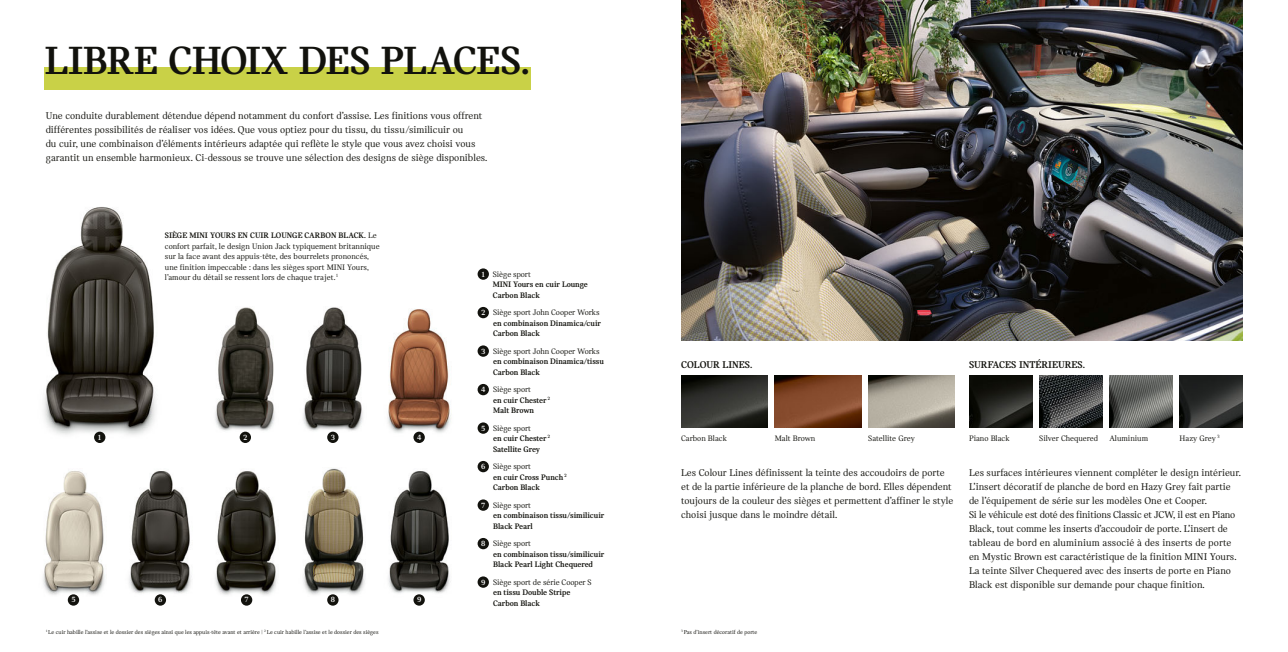
<style>
.page{position:relative;width:1288px;height:652px;background:#fff}
.page>*{position:absolute;margin:0;border:0;box-sizing:border-box;transform-origin:0 0}
.t1{font:42px "MINI Serif Headline";letter-spacing:-.02em;color:#12120d}
.t2{font:10.5px/14px "MINI Serif";color:#12120d}
.t3{font:700 10.5px "MINI Serif";color:#12120d}
.t4{font:700 8.5px/10.5px "MINI Serif";letter-spacing:-.01em;color:#12120d}
.t5{font:8.5px/10.5px "MINI Serif";color:#12120d}
.t6{font:700 8px "MINI Serif";color:#fff}
.t7{font:6px "MINI Serif";color:#12120d}
.s1{font-weight:700}
.s2{font-size:8px;color:#fff}
.s3{font-weight:400}
</style>
<div class="page">
<img style="left:215px;top:307px;width:148px;height:125px">
<img style="left:387px;top:309px;width:64px;height:134px">
<img style="left:215px;top:471px;width:62px;height:125px">
<img style="left:303px;top:468px;width:62px;height:128px">
<img style="left:43px;top:471px;width:62px;height:125px">
<img style="left:388px;top:471px;width:63px;height:135px">
<img style="left:129px;top:471px;width:63px;height:125px">
<img style="left:44px;top:207px;width:112px;height:232px">
<div style="left:44px;top:67px;width:486px;height:23px;background:#c9d147"></div>
<div style="left:477px;top:268px;width:12px;height:12px;background:#12120d;border-radius:50%"></div>
<div style="left:477px;top:307px;width:12px;height:11px;background:#12120d;border-radius:50%"></div>
<div style="left:477px;top:345px;width:12px;height:12px;background:#12120d;border-radius:50%"></div>
<div style="left:477px;top:384px;width:12px;height:11px;background:#12120d;border-radius:50%"></div>
<div style="left:477px;top:422px;width:12px;height:12px;background:#12120d;border-radius:50%"></div>
<div style="left:477px;top:461px;width:12px;height:11px;background:#12120d;border-radius:50%"></div>
<div style="left:477px;top:499px;width:12px;height:12px;background:#12120d;border-radius:50%"></div>
<div style="left:477px;top:538px;width:12px;height:11px;background:#12120d;border-radius:50%"></div>
<div style="left:477px;top:576px;width:12px;height:12px;background:#12120d;border-radius:50%"></div>
<div style="left:240px;top:432px;width:11px;height:11px;background:#12120d;border-radius:50%"></div>
<div style="left:241px;top:594px;width:11px;height:12px;background:#12120d;border-radius:50%"></div>
<div style="left:68px;top:594px;width:11px;height:12px;background:#12120d;border-radius:50%"></div>
<div style="left:327px;top:432px;width:11px;height:11px;background:#12120d;border-radius:50%"></div>
<div style="left:327px;top:594px;width:11px;height:12px;background:#12120d;border-radius:50%"></div>
<div style="left:155px;top:594px;width:11px;height:12px;background:#12120d;border-radius:50%"></div>
<div style="left:413px;top:432px;width:12px;height:11px;background:#12120d;border-radius:50%"></div>
<div style="left:413px;top:594px;width:12px;height:12px;background:#12120d;border-radius:50%"></div>
<div style="left:94px;top:432px;width:11px;height:11px;background:#12120d;border-radius:50%"></div>
<img style="left:681px;top:0;width:561px;height:340px">
<img style="left:1039px;top:375px;width:63px;height:53px">
<img style="left:681px;top:375px;width:86px;height:53px">
<img style="left:774px;top:375px;width:87px;height:53px">
<img style="left:868px;top:375px;width:86px;height:53px">
<img style="left:969px;top:375px;width:62px;height:53px">
<img style="left:1179px;top:375px;width:63px;height:53px">
<img style="left:1109px;top:375px;width:63px;height:53px">
<h1 class="t1" style="left:45px;top:38px;width:487px">LIBRE CHOIX DES PLACES.</h1>
<p class="t2" style="left:46px;top:109px;width:443px">Une conduite durablement détendue dépend notamment du confort d’assise. Les finitions vous offrent différentes possibilités de réaliser vos idées. Que vous optiez pour du tissu, du tissu/similicuir ou<br>du cuir, une combinaison d’éléments intérieurs adaptée qui reflète le style que vous avez choisi vous garantit un ensemble harmonieux. Ci-dessous se trouve une sélection des designs de siège disponibles.</p>
<p class="t6" style="left:98px;top:433px;width:6px">1</p>
<p class="t5" style="left:165px;top:230px;width:216px"><span class="s1">SIÈGE MINI YOURS EN CUIR LOUNGE CARBON BLACK.</span> Le confort parfait, le design Union Jack typiquement britannique sur la face avant des appuis-tête, des bourrelets prononcés, une finition impeccable : dans les sièges sport MINI Yours, l’amour du détail se ressent lors de chaque trajet.<sup>1</sup></p>
<p class="t6" style="left:243px;top:433px;width:6px">2</p>
<p class="t6" style="left:331px;top:433px;width:6px">3</p>
<p class="t6" style="left:417px;top:433px;width:6px">4</p>
<p class="t6" style="left:158px;top:595px;width:6px">6</p>
<p class="t6" style="left:331px;top:595px;width:6px">8</p>
<p class="t6" style="left:71px;top:595px;width:6px">5</p>
<p class="t6" style="left:244px;top:595px;width:6px">7</p>
<p class="t6" style="left:417px;top:595px;width:6px">9</p>
<p class="t4" style="left:493px;top:269px;width:96px;text-indent:-12px"><span class="s2">1</span> <span class="s3">Siège sport<br></span>MINI Yours en cuir Lounge<br>Carbon Black</p>
<p class="t4" style="left:493px;top:307px;width:109px;text-indent:-12px"><span class="s2">2</span> <span class="s3">Siège sport John Cooper Works </span>en combinaison Dinamica/cuir<br>Carbon Black</p>
<p class="t4" style="left:493px;top:346px;width:112px;text-indent:-12px"><span class="s2">3</span> <span class="s3">Siège sport John Cooper Works </span>en combinaison Dinamica/tissu<br>Carbon Black</p>
<p class="t4" style="left:493px;top:384px;width:58px;text-indent:-12px"><span class="s2">4</span> <span class="s3">Siège sport<br></span>en cuir Chester <sup>2<br></sup>Malt Brown</p>
<p class="t4" style="left:493px;top:423px;width:58px;text-indent:-12px"><span class="s2">5</span> <span class="s3">Siège sport<br></span>en cuir Chester <sup>2<br></sup>Satellite Grey</p>
<p class="t4" style="left:493px;top:461px;width:75px;text-indent:-12px"><span class="s2">6</span> <span class="s3">Siège sport<br></span>en cuir Cross Punch <sup>2<br></sup>Carbon Black</p>
<p class="t4" style="left:493px;top:500px;width:113px;text-indent:-12px"><span class="s2">7</span> <span class="s3">Siège sport<br></span>en combinaison tissu/similicuir<br>Black Pearl</p>
<p class="t4" style="left:493px;top:538px;width:113px;text-indent:-12px"><span class="s2">8</span> <span class="s3">Siège sport<br></span>en combinaison tissu/similicuir<br>Black Pearl Light Chequered</p>
<p class="t4" style="left:493px;top:577px;width:100px;text-indent:-12px"><span class="s2">9</span> <span class="s3">Siège sport de série Cooper S </span>en tissu Double Stripe<br>Carbon Black</p>
<p class="t7" style="left:46px;top:628px;width:334px"><sup>1</sup> Le cuir habille l’assise et le dossier des sièges ainsi que les appuis-tête avant et arrière | <sup>2</sup> Le cuir habille l’assise et le dossier des sièges</p>
<p class="t3" style="left:681px;top:358px;width:73px">COLOUR LINES.</p>
<p class="t5" style="left:681px;top:433px;width:47px">Carbon Black</p>
<p class="t5" style="left:774px;top:433px;width:42px">Malt Brown</p>
<p class="t5" style="left:868px;top:433px;width:48px">Satellite Grey</p>
<p class="t3" style="left:968px;top:358px;width:117px">SURFACES INTÉRIEURES.</p>
<p class="t5" style="left:968px;top:433px;width:42px">Piano Black</p>
<p class="t5" style="left:1039px;top:433px;width:60px">Silver Chequered</p>
<p class="t5" style="left:1109px;top:433px;width:40px">Aluminium</p>
<p class="t5" style="left:1179px;top:433px;width:41px">Hazy Grey <sup>3</sup></p>
<p class="t2" style="left:681px;top:466px;width:274px">Les Colour Lines définissent la teinte des accoudoirs de porte et de la partie inférieure de la planche de bord. Elles dépendent toujours de la couleur des sièges et permettent d’affiner le style choisi jusque dans le moindre détail.</p>
<p class="t2" style="left:968px;top:466px;width:273px">Les surfaces intérieures viennent compléter le design intérieur.<br>L’insert décoratif de planche de bord en Hazy Grey fait partie de l’équipement de série sur les modèles One et Cooper.<br>Si le véhicule est doté des finitions Classic et JCW, il est en Piano Black, tout comme les inserts d’accoudoir de porte. L’insert de tableau de bord en aluminium associé à des inserts de porte en Mystic Brown est caractéristique de la finition MINI Yours.<br>La teinte Silver Chequered avec des inserts de porte en Piano Black est disponible sur demande pour chaque finition.</p>
<p class="t7" style="left:681px;top:628px;width:78px"><sup>3</sup> Pas d’insert décoratif de porte</p>
</div>
